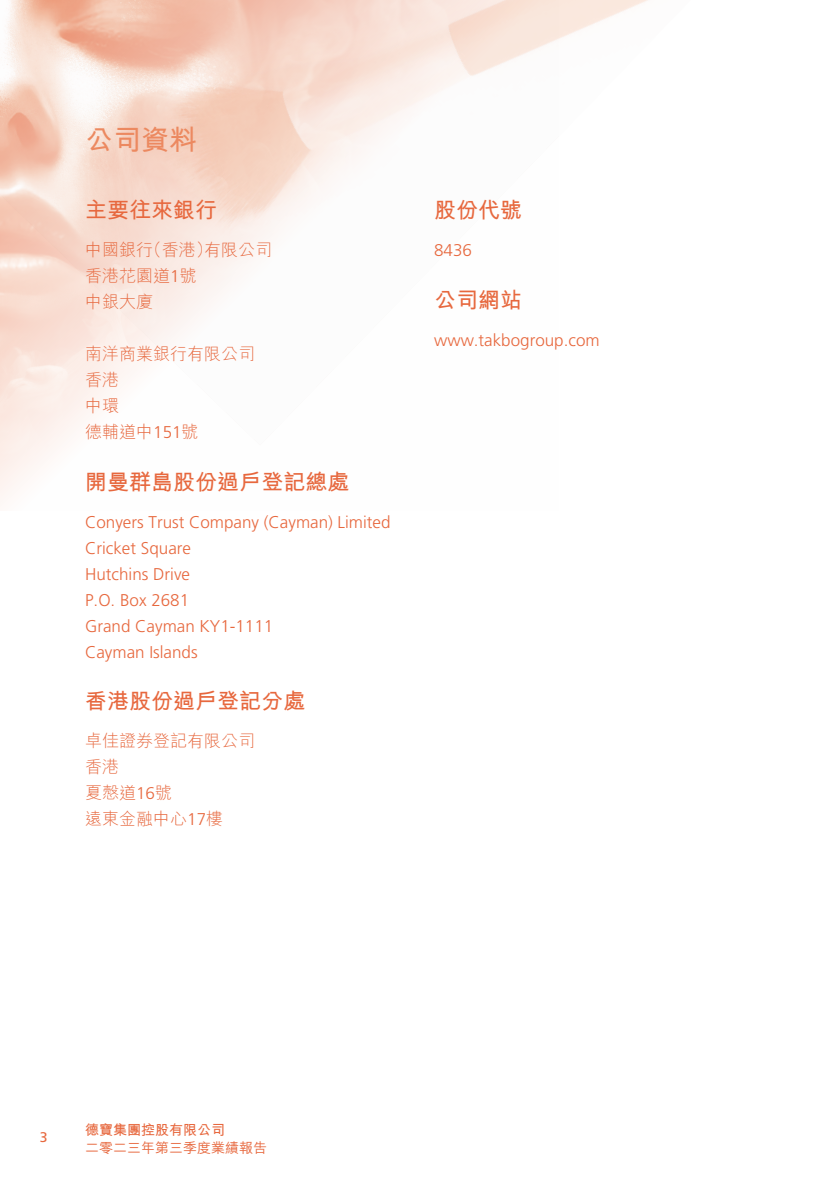
<style>
.page{position:relative;width:840px;height:1191px;background:#fff}
.page>*{position:absolute;margin:0;border:0;box-sizing:border-box;transform-origin:0 0}
.t1{font:700 28px "M Hei HK";color:#ec8960}
.t2{font:700 22px "M Hei HK";color:#e7683e}
.t3{font:300 17px/26px "Frutiger LT Std";color:#e7683e}
.t4{font:300 17px/26px "M Hei HK";color:#e7683e}
.t5{font:500 14px "M Hei HK";color:#e7683e}
.t6{font:700 14px "M Hei HK";color:#e7683e}
.t7{font:14px "Frutiger LT Std";color:#e7683e}
.s1{font-family:"Frutiger LT Std"}
</style>
<div class="page">
<img style="left:0;top:0;width:648px;height:446px">
<h1 class="t1" style="left:85px;top:119px;width:113px">公司資料</h1>
<p class="t2" style="left:85px;top:194px;width:134px">主要往來銀行</p>
<p class="t4" style="left:204px;top:237px;width:69px">有限公司</p>
<p class="t4" style="left:145px;top:237px;width:69px">（香港）</p>
<p class="t4" style="left:85px;top:237px;width:113px">中國銀行<br>香港花園道號<span class="s1">1</span>中銀大廈</p>
<p class="t4" style="left:85px;top:341px;width:172px">南洋商業銀行有限公司香港<br>中環<br>德輔道中<span class="s1">151</span>號</p>
<p class="t2" style="left:85px;top:465px;width:266px">開曼群島股份過戶登記總處</p>
<p class="t3" style="left:85px;top:509px;width:307px">Conyers Trust Company (Cayman) Limited<br>Cricket Square<br>Hutchins Drive<br>O.P . Box 2681<br>Grand Cayman KY1-1111<br>Cayman Islands</p>
<p class="t2" style="left:85px;top:685px;width:222px">香港股份過戶登記分處</p>
<p class="t4" style="left:85px;top:727px;width:172px">卓佳證券登記有限公司香港<br>夏愨道<span class="s1">16</span>號<br>遠東金融中心<span class="s1">17</span>樓</p>
<p class="t2" style="left:434px;top:194px;width:89px">股份代號</p>
<p class="t3" style="left:434px;top:237px;width:39px">8436</p>
<p class="t2" style="left:434px;top:283px;width:89px">公司網站</p>
<p class="t3" style="left:434px;top:327px;width:167px">www.takbogroup.com</p>
<p class="t7" style="left:40px;top:1128px;width:9px">3</p>
<p class="t6" style="left:85px;top:1120px;width:141px">德寶集團控股有限公司</p>
<p class="t5" style="left:85px;top:1138px;width:184px">二零二三年第三季度業績報告</p>
</div>
